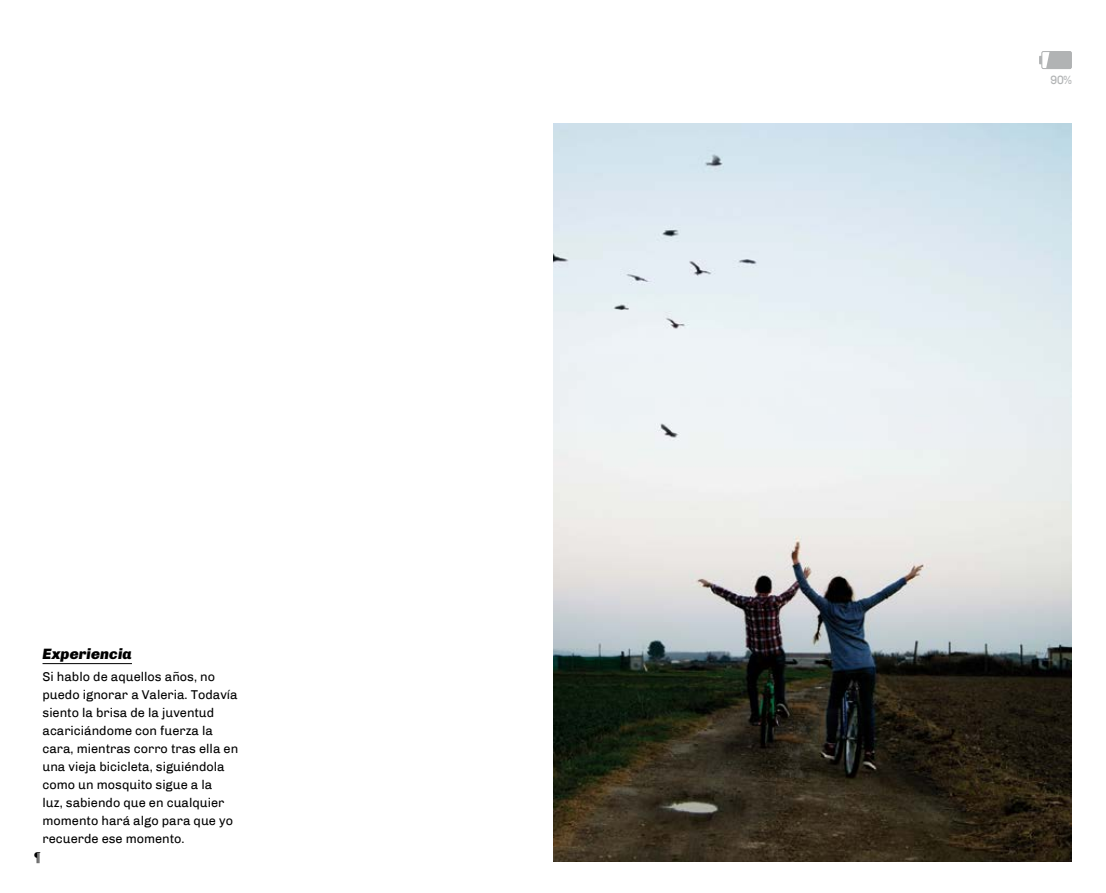
<style>
.page{position:relative;width:1106px;height:893px;background:#fff}
.page>*{position:absolute;margin:0;border:0;box-sizing:border-box;transform-origin:0 0}
.t1{font:italic 900 15px "Chivo";letter-spacing:.01em;color:#000}
.t2{font:12.75px/18px "Chivo";color:#000}
.t3{font:12px "Chivo";color:#b1b3b4}
</style>
<div class="page">
<hr style="left:43px;top:663px;width:89px;height:1px;background:#000">
<img style="left:553px;top:123px;width:518px;height:738px">
<div style="left:1041px;top:51px;width:30px;height:18px;border:1px solid #b1b3b4;border-radius:2px"></div>
<svg style="left:1039px;top:52px;width:32px;height:17px"></svg>
<p class="t1" style="left:43px;top:645px;width:91px">Experiencia</p>
<p class="t2" style="left:43px;top:668px;width:197px">Si hablo de aquellos años, no puedo ignorar a Valeria. Todavía siento la brisa de la juventud acariciándome con fuerza la cara, mientras corro tras ella en una vieja bicicleta, siguiéndola como un mosquito sigue a la<br>luz, sabiendo que en cualquier momento hará algo para que yo recuerde ese momento.</p>
<p class="t2" style="left:34px;top:848px;width:8px">¶</p>
<p class="t3" style="left:1050px;top:73px;width:23px">90%</p>
</div>
